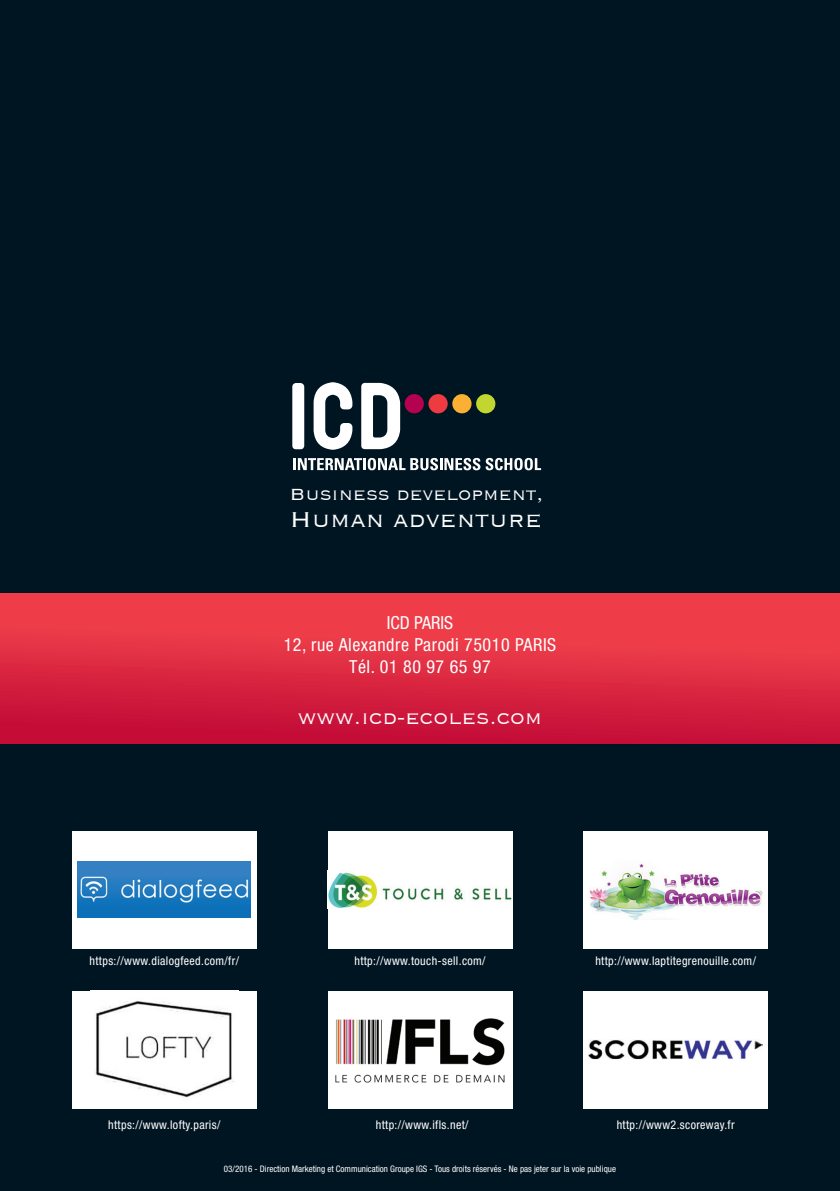
<style>
.page{position:relative;width:840px;height:1191px;background:#fff}
.page>*{position:absolute;margin:0;border:0;box-sizing:border-box;transform-origin:0 0}
.t1{font:300 27.8px "Copperplate";color:#fff}
.t2{font:300 24px "Copperplate";color:#fff}
.t3{font:300 21.6px "Copperplate";letter-spacing:-.005em;color:#fff}
.t4{font:condensed 18px/22px "Helvetica Neue";letter-spacing:.03em;color:#fff;text-align:center}
.t5{font:condensed 12px "Helvetica Neue";letter-spacing:.03em;color:#fff}
.t6{font:condensed 9px "Helvetica Neue";color:#fff}
</style>
<div class="page">
<div style="left:0;top:0;width:839px;height:1191px;background:#001522"></div>
<div style="left:0;top:593px;width:839px;height:150px;background:linear-gradient(to bottom,#f7484d,#c50f38)"></div>
<svg style="left:292px;top:383px;width:12px;height:66px"></svg>
<svg style="left:313px;top:382px;width:39px;height:68px"></svg>
<svg style="left:361px;top:383px;width:39px;height:66px"></svg>
<svg style="left:293px;top:458px;width:247px;height:12px"></svg>
<div style="left:404px;top:394px;width:19px;height:19px;background:#b60150;border-radius:50%"></div>
<div style="left:428px;top:394px;width:19px;height:19px;background:#ee3a41;border-radius:50%"></div>
<div style="left:452px;top:394px;width:19px;height:19px;background:#fbb033;border-radius:50%"></div>
<div style="left:476px;top:394px;width:19px;height:19px;background:#c1d72f;border-radius:50%"></div>
<div style="left:72px;top:831px;width:184px;height:117px;background:#fff"></div>
<img style="left:78px;top:862px;width:173px;height:55px">
<div style="left:327px;top:831px;width:185px;height:117px;background:#fff"></div>
<img style="left:328px;top:872px;width:184px;height:36px">
<div style="left:72px;top:990px;width:184px;height:118px;background:#fff"></div>
<img style="left:95px;top:1001px;width:139px;height:97px">
<div style="left:583px;top:831px;width:184px;height:117px;background:#fff"></div>
<img style="left:589px;top:863px;width:174px;height:56px">
<div style="left:327px;top:990px;width:185px;height:118px;background:#fff"></div>
<img style="left:335px;top:1018px;width:170px;height:65px">
<div style="left:583px;top:990px;width:184px;height:118px;background:#fff"></div>
<img style="left:588px;top:1040px;width:174px;height:20px">
<h3 class="t3" style="left:290px;top:480px;width:255px">Business development,</h3>
<h1 class="t1" style="left:290px;top:502px;width:253px">Human adventure</h1>
<h3 class="t4" style="left:283px;top:612px;width:274px">ICD PARIS<br>12, rue Alexandre Parodi 75010 PARIS<br>Tél. 01 80 97 65 97</h3>
<h2 class="t2" style="left:298px;top:702px;width:246px">www.icd-ecoles.com</h2>
<p class="t5" style="left:89px;top:954px;width:151px">https://www.dialogfeed.com/fr/</p>
<p class="t5" style="left:354px;top:954px;width:132px">http://www.touch-sell.com/</p>
<p class="t5" style="left:595px;top:954px;width:162px">http://www.laptitegrenouille.com/</p>
<p class="t5" style="left:108px;top:1117px;width:113px">https://www.lofty.paris/</p>
<p class="t5" style="left:375px;top:1117px;width:94px">http://www.ifls.net/</p>
<p class="t5" style="left:616px;top:1117px;width:119px">http://www2.scoreway.fr</p>
<p class="t6" style="left:224px;top:1163px;width:393px">03/2016 - Direction Marketing et Communication Groupe IGS - Tous droits réservés - Ne pas jeter sur la voie publique</p>
</div>
